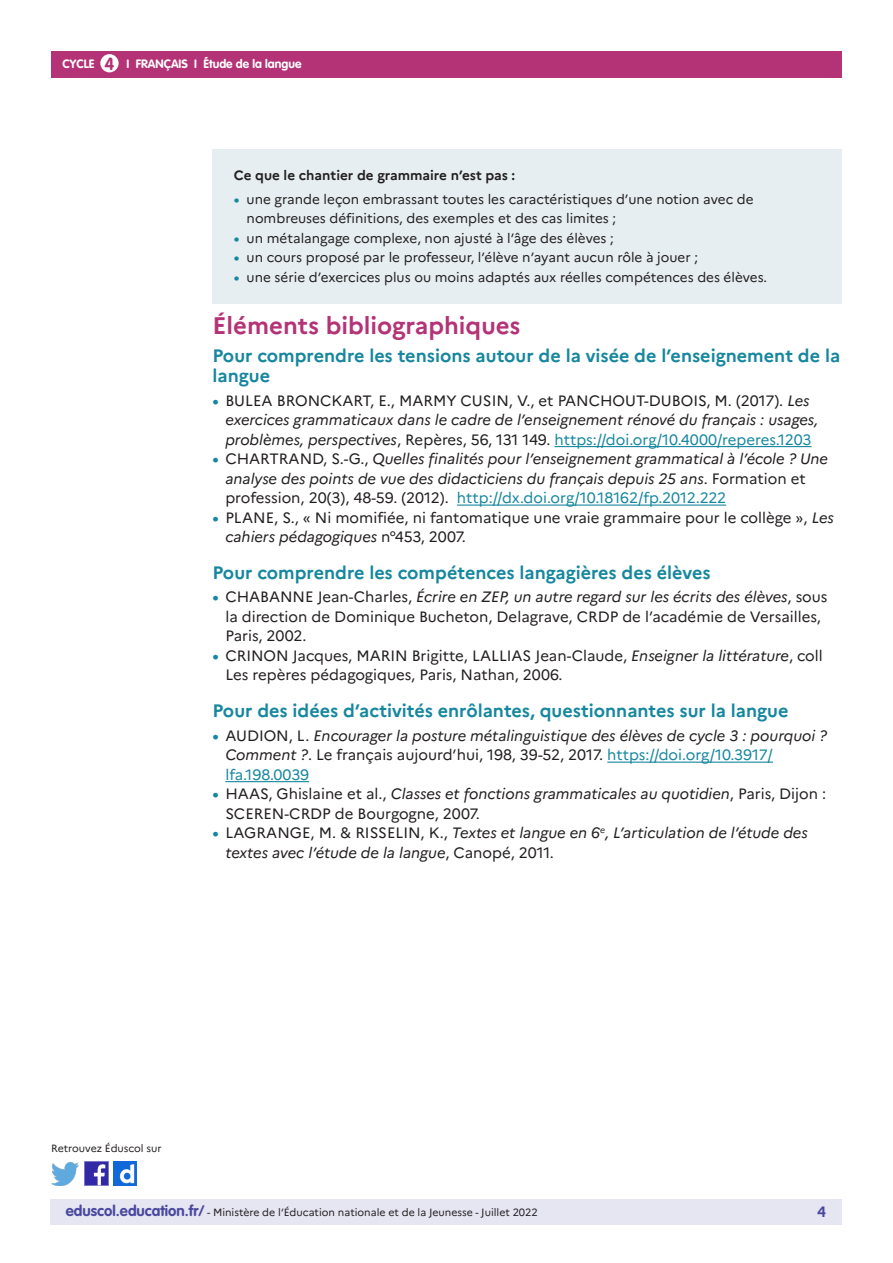
<style>
.page{position:relative;width:893px;height:1263px;background:#fff}
.page>*{position:absolute;margin:0;border:0;box-sizing:border-box;transform-origin:0 0}
._03_Titre_de_niveau{font:700 24px "Marianne";color:#b43376}
._04_Titre_de_niveau{font:700 18px/19.5px "Marianne";color:#16879f}
.t1{font:700 17.25px "VAG Rounded Std";color:#b43376}
.t2{font:italic 15px/19.5px "Marianne";color:#231f20}
.t3{font:15px/19.5px "Marianne";color:#231f20}
.t4{font:700 15px "Marianne";color:#4a489e}
.t5{font:13.5px/19.5px "Marianne";color:#231f20}
._15_texte_encadré{font:700 13.5px "Marianne";color:#231f20}
.t6{font:700 12px "VAG Rounded Std";color:#fff}
.t7{font:10.5px "Marianne";color:#231f20}
.s1{font-weight:700;color:#16879f}
.s2{font-weight:700;font-style:normal;color:#16879f}
.s3{font-style:normal}
.s4{font-style:normal;color:#16879f}
.s5{font-style:italic}
.s6{font-family:"VAG Rounded Std";font-weight:700;font-size:15px;color:#4a489e}
</style>
<div class="page">
<div style="left:50px;top:1199px;width:791px;height:26px;background:#e6e5f2"></div>
<div style="left:51px;top:51px;width:791px;height:27px;background:#b43376"></div>
<div style="left:100px;top:54px;width:19px;height:18px;background:#fff;border-radius:50%"></div>
<img style="left:85px;top:1162px;width:23px;height:23px">
<img style="left:51px;top:1163px;width:28px;height:22px">
<img style="left:114px;top:1162px;width:23px;height:23px">
<hr style="left:554px;top:446px;width:258px;height:1px;background:#16879f">
<hr style="left:457px;top:504px;width:269px;height:2px;background:#16879f">
<hr style="left:607px;top:761px;width:166px;height:2px;background:#16879f">
<hr style="left:225px;top:781px;width:84px;height:1px;background:#16879f">
<div style="left:213px;top:149px;width:629px;height:154px;background:#e6eef2"></div>
<p class="t1" style="left:105px;top:53px;width:11px">4</p>
<p class="t6" style="left:204px;top:57px;width:99px">Étude de la langue</p>
<p class="t6" style="left:63px;top:57px;width:33px">CYCLE</p>
<p class="t6" style="left:127px;top:57px;width:72px">I FRANÇAIS I</p>
<p class="_15_texte_encadré" style="left:234px;top:167px;width:283px">Ce que le chantier de grammaire n’est pas :</p>
<p class="t5" style="left:247px;top:189px;width:508px;text-indent:-13px"><span class="s1">•</span> une grande leçon embrassant toutes les caractéristiques d’une notion avec de nombreuses définitions, des exemples et des cas limites ;</p>
<p class="t5" style="left:234px;top:228px;width:381px"><span class="s1">•</span> un métalangage complexe, non ajusté à l’âge des élèves ;</p>
<p class="t5" style="left:234px;top:248px;width:466px"><span class="s1">•</span> un cours proposé par le professeur, l’élève n’ayant aucun rôle à jouer ;</p>
<p class="t5" style="left:234px;top:267px;width:535px"><span class="s1">•</span> une série d’exercices plus ou moins adaptés aux réelles compétences des élèves.</p>
<p class="_03_Titre_de_niveau" style="left:213px;top:311px;width:309px">Éléments bibliographiques</p>
<p class="_04_Titre_de_niveau" style="left:213px;top:346px;width:629px">Pour comprendre les tensions autour de la visée de l’enseignement de la langue</p>
<p class="t2" style="left:225px;top:390px;width:594px;text-indent:-13px"><span class="s2">•</span> <span class="s3">BULEA BRONCKART, E., MARMY CUSIN, V., et PANCHOUT-DUBOIS, M. (2017).</span> Les exercices grammaticaux dans le cadre de l’enseignement rénové du français : usages, problèmes, perspectives<span class="s3">, Repères, 56, 131 149.</span> <span class="s4">https://doi.org/10.4000/reperes.1203</span></p>
<p class="t2" style="left:225px;top:449px;width:604px;text-indent:-13px"><span class="s2">•</span> <span class="s3">CHARTRAND, S.-G.,</span> Quelles finalités pour l’enseignement grammatical à l’école ? Une analyse des points de vue des didacticiens du français depuis 25 ans<span class="s3">. Formation et profession, 20(3), 48-59. (2012).</span> <span class="s4">http://dx.doi.org/10.18162/fp.2012.222</span></p>
<p class="t3" style="left:225px;top:507px;width:610px;text-indent:-13px"><span class="s1">•</span> PLANE, S., « Ni momifiée, ni fantomatique une vraie grammaire pour le collège », <span class="s5">Les cahiers pédagogiques</span> n°453, 2007.</p>
<p class="_04_Titre_de_niveau" style="left:213px;top:562px;width:499px">Pour comprendre les compétences langagières des élèves</p>
<p class="t3" style="left:225px;top:587px;width:604px;text-indent:-13px"><span class="s1">•</span> CHABANNE Jean-Charles, <span class="s5">Écrire en ZEP, un autre regard sur les écrits des élèves</span>, sous la direction de Dominique Bucheton, Delagrave, CRDP de l’académie de Versailles,<br>Paris, 2002.</p>
<p class="t3" style="left:225px;top:646px;width:599px;text-indent:-13px"><span class="s1">•</span> CRINON Jacques, MARIN Brigitte, LALLIAS Jean-Claude, <span class="s5">Enseigner la littérature</span>, coll<br>Les repères pédagogiques, Paris, Nathan, 2006.</p>
<p class="_04_Titre_de_niveau" style="left:213px;top:701px;width:577px">Pour des idées d’activités enrôlantes, questionnantes sur la langue</p>
<p class="t2" style="left:225px;top:725px;width:603px;text-indent:-13px"><span class="s2">•</span> <span class="s3">AUDION, L.</span> Encourager la posture métalinguistique des élèves de cycle 3 : pourquoi ?<br>Comment ?<span class="s3">. Le français aujourd’hui, 198, 39-52, 2017.</span> <span class="s4">https://doi.org/10.3917/ lfa.198.0039</span></p>
<p class="t3" style="left:225px;top:784px;width:602px;text-indent:-13px"><span class="s1">•</span> HAAS, Ghislaine et al., <span class="s5">Classes et fonctions grammaticales au quotidien</span>, Paris, Dijon :<br>SCEREN-CRDP de Bourgogne, 2007.</p>
<p class="t2" style="left:225px;top:823px;width:584px;text-indent:-13px"><span class="s2">•</span> <span class="s3">LAGRANGE, M. &amp; RISSELIN, K.,</span> Textes et langue en 6<sup>e</sup>, L’articulation de l’étude des textes avec l’étude de la langue<span class="s3">, Canopé, 2011.</span></p>
<p class="t7" style="left:51px;top:1142px;width:112px">Retrouvez Éduscol sur</p>
<p class="t7" style="left:66px;top:1206px;width:473px"><span class="s6">eduscol.education.fr/</span> - Ministère de l’Éducation nationale et de la Jeunesse - Juillet 2022</p>
<p class="t4" style="left:817px;top:1202px;width:10px">4</p>
</div>
